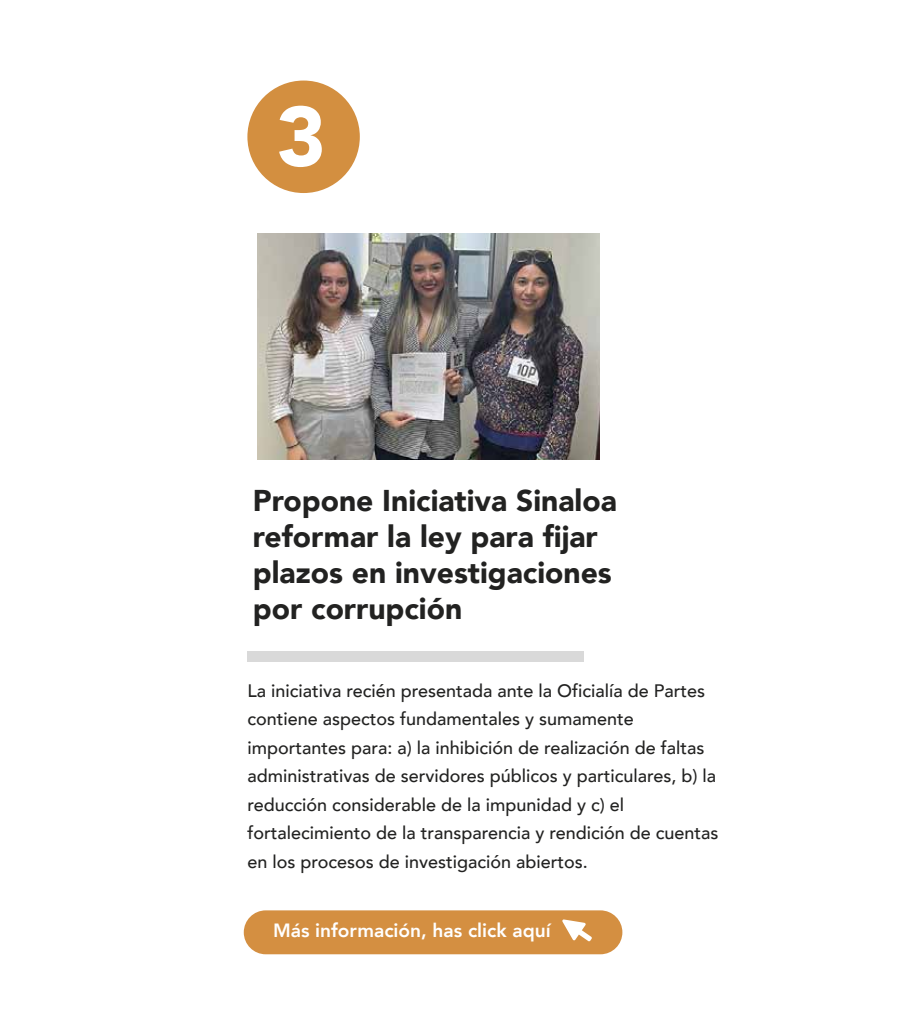
<style>
.page{position:relative;width:918px;height:1029px;background:#fff}
.page>*{position:absolute;margin:0;border:0;box-sizing:border-box;transform-origin:0 0}
.t1{font:900 83.85px "Avenir";color:#fff}
.t2{font:900 30px/36px "Avenir";color:#222221}
.t3{font:800 19.2px "Avenir";color:#fff}
.t4{font:500 18px/28.5px "Avenir";color:#222221}
</style>
<div class="page">
<div style="left:247px;top:651px;width:337px;height:11px;background:#d9d9d9"></div>
<div style="left:247px;top:80px;width:113px;height:113px;background:#d38f40;border-radius:50%"></div>
<div style="left:244px;top:910px;width:378px;height:44px;background:#d48f41;border-radius:22px"></div>
<svg style="left:562px;top:919px;width:30px;height:22px"></svg>
<img style="left:257px;top:234px;width:343px;height:225px">
<h1 class="t1" style="left:276px;top:65px;width:51px">3</h1>
<h2 class="t2" style="left:253px;top:482px;width:365px">Propone Iniciativa Sinaloa reformar la ley para fijar plazos en investigaciones por corrupción</h2>
<p class="t4" style="left:247px;top:675px;width:473px">La iniciativa recién presentada ante la Oficialía de Partes contiene aspectos fundamentales y sumamente importantes para: a) la inhibición de realización de faltas administrativas de servidores públicos y particulares, b) la reducción considerable de la impunidad y c) el fortalecimiento de la transparencia y rendición de cuentas en los procesos de investigación abiertos.</p>
<p class="t3" style="left:273px;top:915px;width:279px">Más información, has click aquí</p>
</div>
